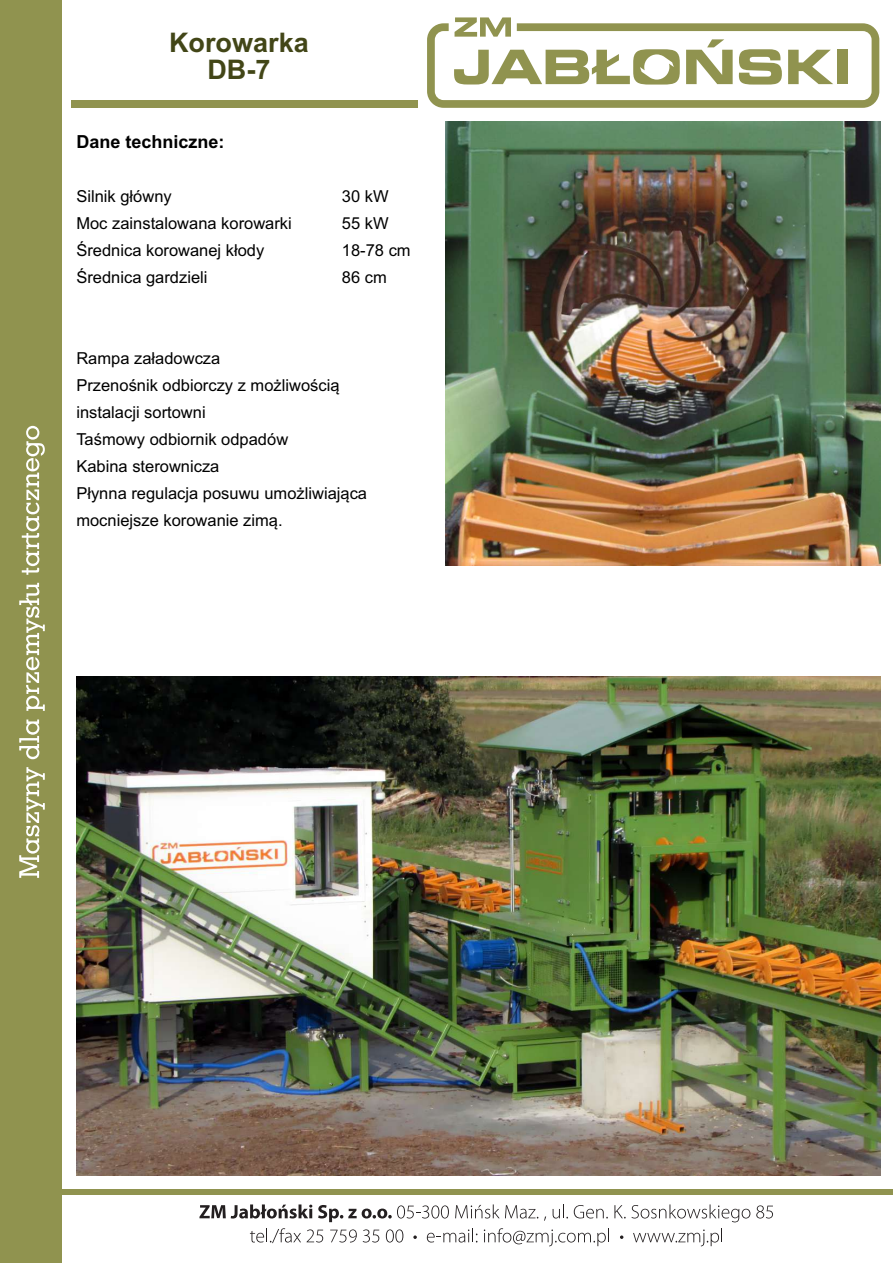
<style>
.page{position:relative;width:893px;height:1263px;background:#fff}
.page>*{position:absolute;margin:0;border:0;box-sizing:border-box;transform-origin:0 0}
.t1{font:700 27px/27px "Arial";color:#424617;text-align:center}
.t2{font:700 18px "Arial";color:#000}
.t3{font:16.5px/27px "Arial";color:#000}
</style>
<div class="page">
<svg style="left:199px;top:1204px;width:113px;height:14px"></svg>
<svg style="left:318px;top:1205px;width:131px;height:17px"></svg>
<svg style="left:455px;top:1204px;width:83px;height:14px"></svg>
<svg style="left:553px;top:1204px;width:15px;height:14px"></svg>
<svg style="left:574px;top:1205px;width:34px;height:13px"></svg>
<svg style="left:614px;top:1204px;width:136px;height:18px"></svg>
<svg style="left:756px;top:1205px;width:17px;height:13px"></svg>
<svg style="left:250px;top:1228px;width:51px;height:15px"></svg>
<svg style="left:307px;top:1229px;width:16px;height:13px"></svg>
<svg style="left:330px;top:1229px;width:27px;height:13px"></svg>
<svg style="left:363px;top:1229px;width:16px;height:13px"></svg>
<svg style="left:386px;top:1229px;width:17px;height:13px"></svg>
<svg style="left:413px;top:1235px;width:4px;height:4px"></svg>
<svg style="left:427px;top:1228px;width:50px;height:14px"></svg>
<svg style="left:484px;top:1228px;width:125px;height:18px"></svg>
<svg style="left:620px;top:1235px;width:3px;height:4px"></svg>
<svg style="left:633px;top:1228px;width:89px;height:18px"></svg>
<svg style="left:427px;top:17px;width:452px;height:91px"></svg>
<div style="left:0;top:0;width:62px;height:1263px;background:#90934f"></div>
<svg style="left:19px;top:767px;width:26px;height:111px"></svg>
<svg style="left:19px;top:719px;width:20px;height:40px"></svg>
<svg style="left:19px;top:583px;width:26px;height:128px"></svg>
<svg style="left:22px;top:426px;width:23px;height:149px"></svg>
<div style="left:62px;top:1189px;width:831px;height:6px;background:#90934f"></div>
<div style="left:71px;top:100px;width:347px;height:8px;background:#90934f"></div>
<img style="left:76px;top:676px;width:804px;height:500px">
<img style="left:445px;top:121px;width:435px;height:445px">
<h1 class="t1" style="left:169px;top:31px;width:141px">Korowarka<br>DB-7</h1>
<p class="t2" style="left:76px;top:135px;width:150px">Dane techniczne:</p>
<p class="t3" style="left:76px;top:184px;width:97px">Silnik główny</p>
<p class="t3" style="left:342px;top:184px;width:48px">30 kW</p>
<p class="t3" style="left:76px;top:211px;width:217px">Moc zainstalowana korowarki</p>
<p class="t3" style="left:342px;top:211px;width:48px">55 kW</p>
<p class="t3" style="left:76px;top:238px;width:189px">Średnica korowanej kłody</p>
<p class="t3" style="left:342px;top:238px;width:70px">18-78 cm</p>
<p class="t3" style="left:76px;top:265px;width:133px">Średnica gardzieli</p>
<p class="t3" style="left:342px;top:265px;width:46px">86 cm</p>
<p class="t3" style="left:76px;top:346px;width:292px">Rampa załadowcza<br>Przenośnik odbiorczy z możliwością instalacji sortowni<br>Taśmowy odbiornik odpadów<br>Kabina sterownicza<br>Płynna regulacja posuwu umożliwiająca mocniejsze korowanie zimą.</p>
</div>
